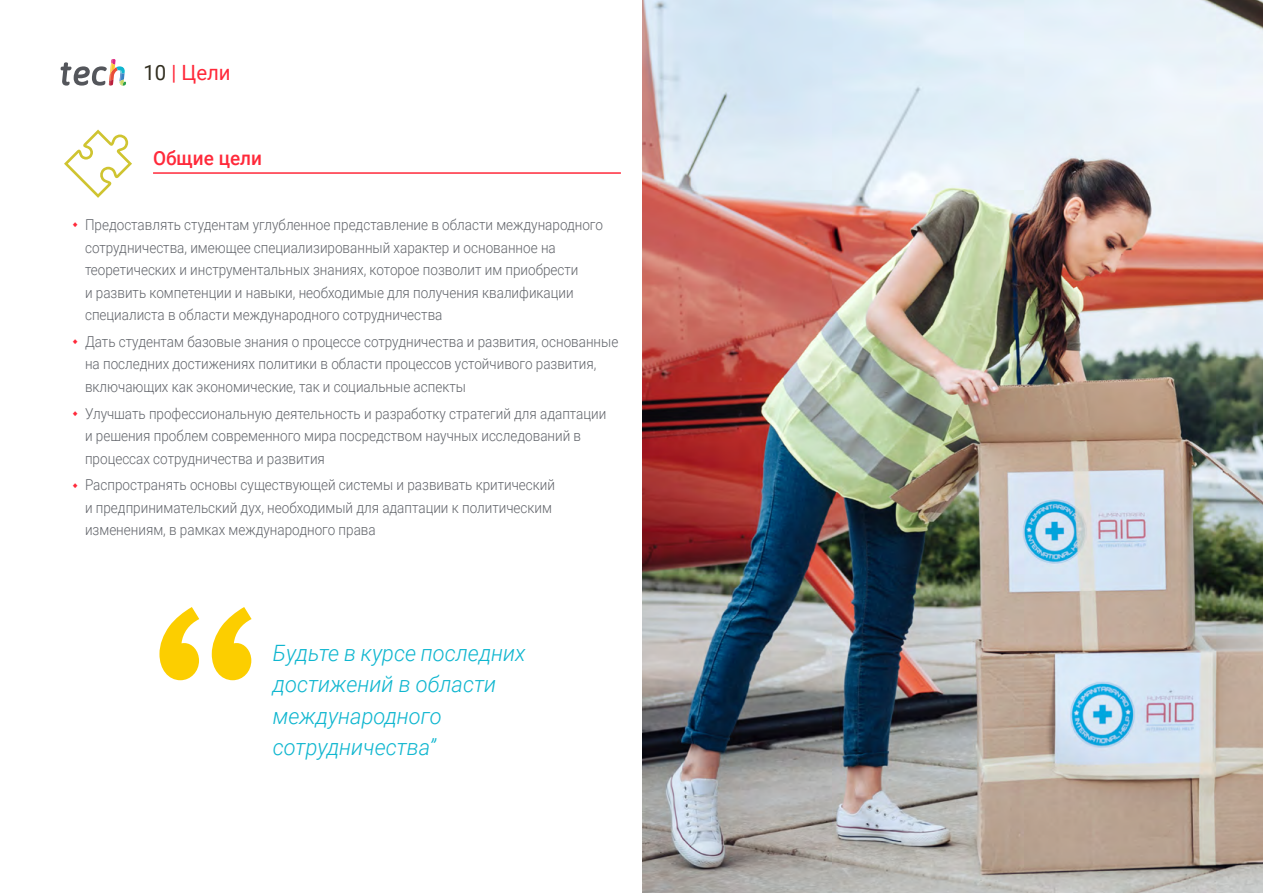
<style>
.page{position:relative;width:1263px;height:893px;background:#fff}
.page>*{position:absolute;margin:0;border:0;box-sizing:border-box;transform-origin:0 0}
.t1{font:italic 300 22.5px/31.5px "Roboto";color:#0fb6cf}
.t2{font:21px "Roboto";color:#ff293a}
.t3{font:500 19.5px "Roboto";color:#ff293a}
.t4{font:300 15px/22.5px "Roboto";color:#61646a;scale:.9 1}
.s1{color:#312e20}
</style>
<div class="page">
<img style="left:642px;top:0;width:621px;height:893px">
<hr style="left:153px;top:173px;width:468px;height:1px;background:#ff293a">
<svg style="left:64px;top:130px;width:68px;height:68px"></svg>
<svg style="left:159px;top:607px;width:93px;height:73px"></svg>
<svg style="left:61px;top:59px;width:65px;height:27px"></svg>
<h2 class="t2" style="left:144px;top:57px;width:89px"><span class="s1">10</span> | Цели</h2>
<h3 class="t3" style="left:153px;top:144px;width:110px">Общие цели</h3>
<p class="t4" style="left:85px;top:213px;width:577px">Предоставлять студентам углубленное представление в области международного сотрудничества, имеющее специализированный характер и основанное на теоретических и инструментальных знаниях, которое позволит им приобрести<br>и развить компетенции и навыки, необходимые для получения квалификации специалиста в области международного сотрудничества</p>
<p class="t4" style="left:85px;top:330px;width:594px">Дать студентам базовые знания о процессе сотрудничества и развития, основанные на последних достижениях политики в области процессов устойчивого развития, включающих как экономические, так и социальные аспекты</p>
<p class="t4" style="left:85px;top:401px;width:581px">Улучшать профессиональную деятельность и разработку стратегий для адаптации и решения проблем современного мира посредством научных исследований в процессах сотрудничества и развития</p>
<p class="t4" style="left:85px;top:473px;width:524px">Распространять основы существующей системы и развивать критический и предпринимательский дух, необходимый для адаптации к политическим изменениям, в рамках международного права</p>
<h1 class="t1" style="left:273px;top:636px;width:254px">Будьте в курсе последних достижений в области международного сотрудничества”</h1>
</div>
